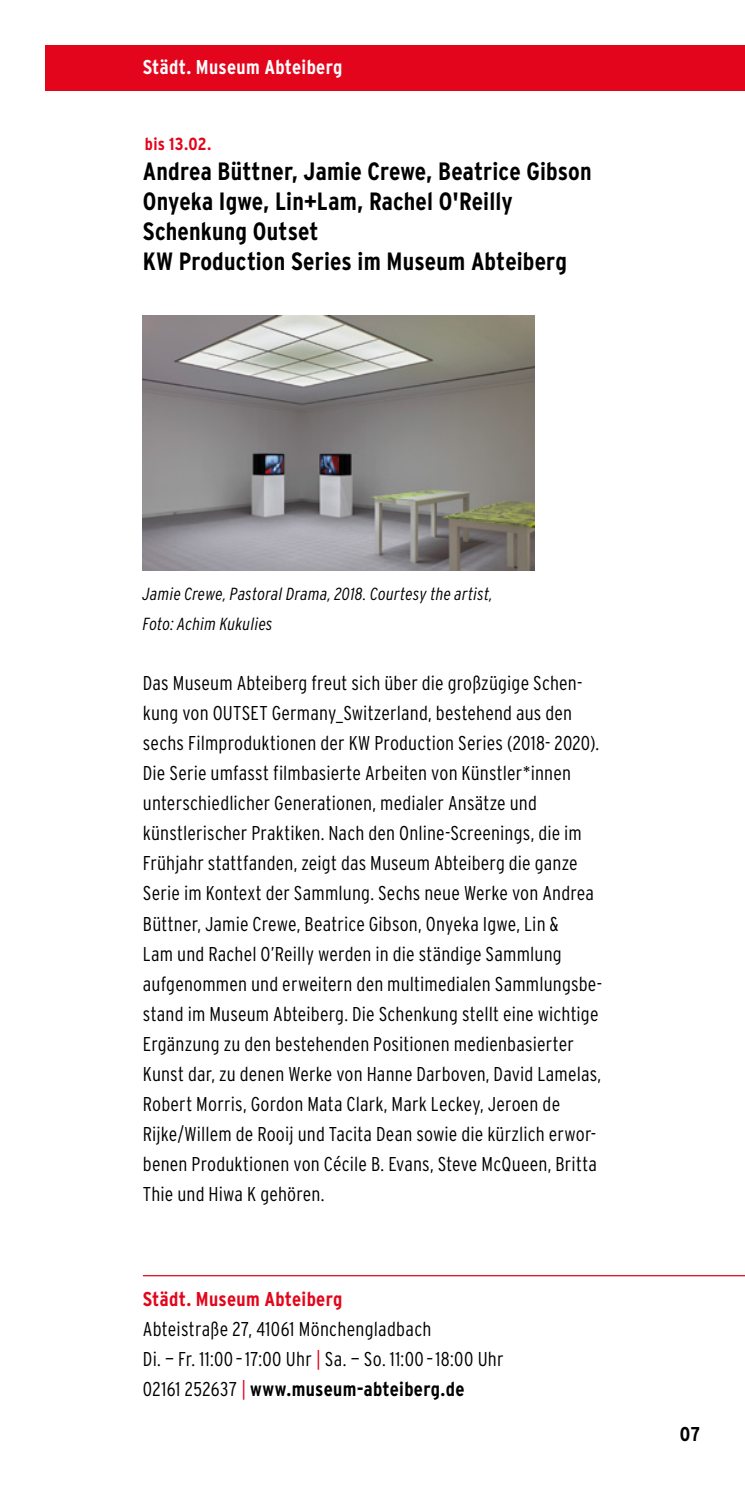
<style>
.page{position:relative;width:745px;height:1489px;background:#fff}
.page>*{position:absolute;margin:0;border:0;box-sizing:border-box;transform-origin:0 0}
.t1{font:700 condensed 25px/30px "Interstate";letter-spacing:.005em;color:#000}
.t2{font:300 20px/30px "Interstate Condensed";letter-spacing:.01em;color:#000}
.t3{font:700 condensed 20px "Interstate";letter-spacing:.015em;color:#000}
.t4{font:700 condensed 20px "Interstate";letter-spacing:.015em;color:#fff}
.t5{font:700 condensed 20px "Interstate";letter-spacing:.015em;color:#e3051b}
.t6{font:italic 300 17.5px/30px "Interstate Condensed";letter-spacing:.02em;color:#000}
.t7{font:700 condensed 17.5px "Interstate";letter-spacing:.015em;color:#e3051b}
.s1{color:#e3051b}
.s2{font-family:"Interstate Condensed";font-weight:300;font-stretch:normal}
.s3{font-family:"Interstate Condensed";font-weight:300;font-stretch:normal;color:#e3051b}
</style>
<div class="page">
<div style="left:45px;top:45px;width:699px;height:45px;background:#e3051b"></div>
<img style="left:143px;top:315px;width:391px;height:255px">
<hr style="left:143px;top:1274px;width:601px;height:2px;background:#e3051b">
<p class="t4" style="left:143px;top:55px;width:201px">Städt. Museum Abteiberg</p>
<p class="t7" style="left:145px;top:134px;width:68px">bis 13.02.</p>
<p class="t1" style="left:143px;top:156px;width:450px">Andrea Büttner, Jamie Crewe, Beatrice Gibson Onyeka Igwe, Lin+Lam, Rachel O'Reilly Schenkung Outset<br>KW Production Series im Museum Abteiberg</p>
<p class="t6" style="left:143px;top:579px;width:351px">Jamie Crewe, Pastoral Drama, 2018. Courtesy the artist,<br>Foto: Achim Kukulies</p>
<p class="t2" style="left:143px;top:668px;width:460px">Das Museum Abteiberg freut sich über die großzügige Schen&shy;kung von OUTSET Germany_Switzerland, bestehend aus den sechs Filmproduktionen der KW Production Series (2018- 2020).<br>Die Serie umfasst filmbasierte Arbeiten von Künstler*innen unterschiedlicher Generationen, medialer Ansätze und künstlerischer Praktiken. Nach den Online-Screenings, die im Frühjahr stattfanden, zeigt das Museum Abteiberg die ganze Serie im Kontext der Sammlung. Sechs neue Werke von Andrea Büttner, Jamie Crewe, Beatrice Gibson, Onyeka Igwe, Lin &amp;<br>Lam und Rachel O’Reilly werden in die ständige Sammlung aufgenommen und erweitern den multimedialen Sammlungsbe&shy;stand im Museum Abteiberg. Die Schenkung stellt eine wichtige Ergänzung zu den bestehenden Positionen medienbasierter Kunst dar, zu denen Werke von Hanne Darboven, David Lamelas, Robert Morris, Gordon Mata Clark, Mark Leckey, Jeroen de Rijke/Willem de Rooij und Tacita Dean sowie die kürzlich erwor&shy;benen Produktionen von Cécile B. Evans, Steve McQueen, Britta Thie und Hiwa K gehören.</p>
<p class="t5" style="left:143px;top:1287px;width:201px">Städt. Museum Abteiberg</p>
<p class="t2" style="left:143px;top:1313px;width:362px">Abteistraße 27, 41061 Mönchengladbach<br>Di. — Fr. 11:00–17:00 Uhr <span class="s1">|</span> Sa. — So. 11:00–18:00 Uhr</p>
<p class="t3" style="left:143px;top:1377px;width:323px"><span class="s2">02161 252637</span> <span class="s3">|</span> www.museum-abteiberg.de</p>
<p class="t3" style="left:679px;top:1422px;width:22px">07</p>
</div>
